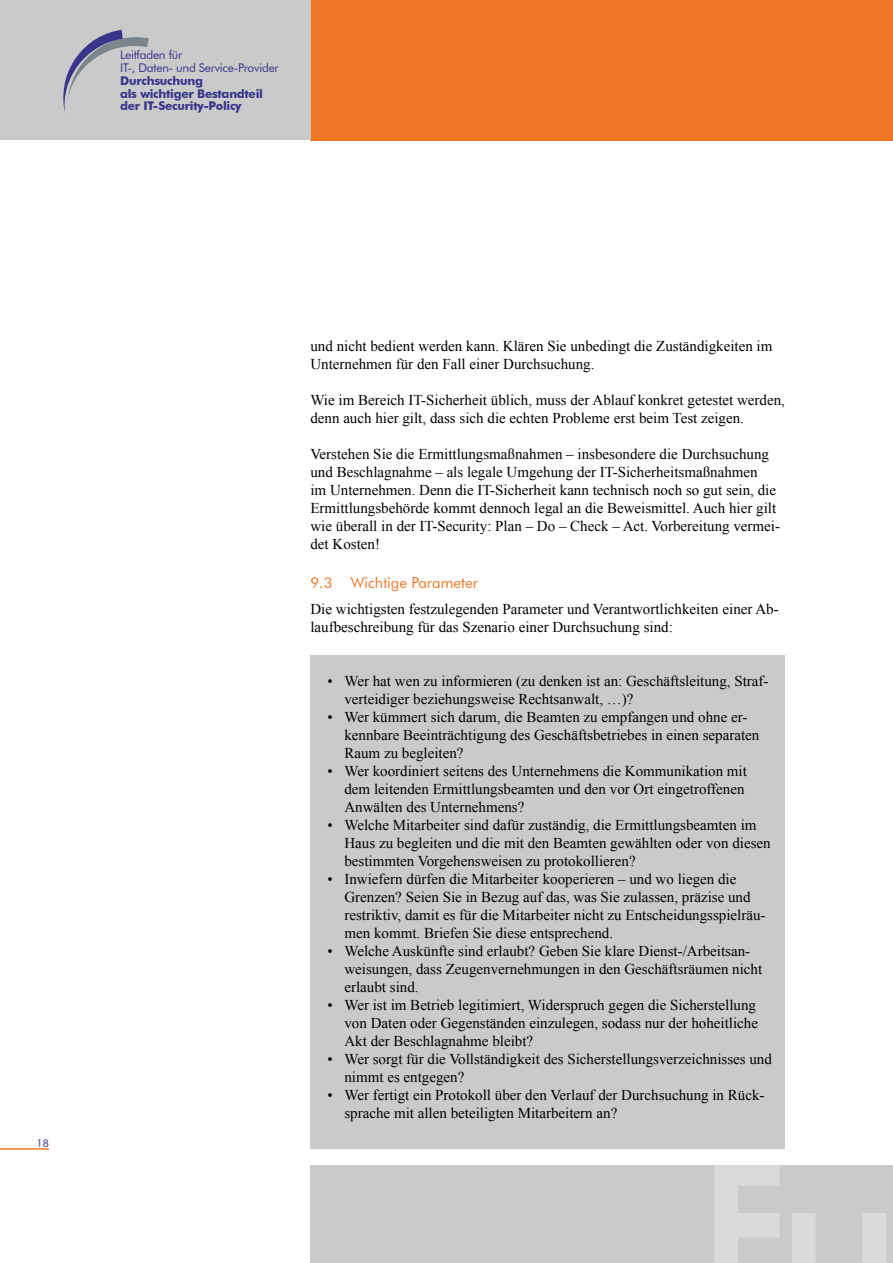
<style>
.page{position:relative;width:893px;height:1263px;background:#fff}
.page>*{position:absolute;margin:0;border:0;box-sizing:border-box;transform-origin:0 0}
.t1{font:15px/18px "Times New Roman";color:#000}
.t2{font:15px "Futura BT";color:#ee7726}
.t3{font:700 12px/12.8px "Futura BT";letter-spacing:-.02em;color:#37348b}
.t4{font:12px/12.8px "Futura BT";letter-spacing:-.02em;color:#37348b}
.t5{font:10.5px "Futura BT";color:#37348b}
</style>
<div class="page">
<div style="left:310px;top:0;width:583px;height:140px;background:#ee7726"></div>
<div style="left:0;top:0;width:310px;height:140px;background:#cacaca"></div>
<div style="left:310px;top:1165px;width:583px;height:98px;background:#cacaca"></div>
<svg style="left:63px;top:30px;width:86px;height:84px"></svg>
<hr style="left:0;top:1148px;width:49px;height:2px;background:#ee7726">
<svg style="left:715px;top:1165px;width:64px;height:98px"></svg>
<svg style="left:792px;top:1213px;width:94px;height:50px"></svg>
<div style="left:310px;top:655px;width:475px;height:493px;background:#cacaca"></div>
<p class="t4" style="left:120px;top:49px;width:160px">Leitfaden für<br>IT-, Daten- und Service-Provider</p>
<p class="t3" style="left:120px;top:74px;width:144px">Durchsuchung<br>als wichtiger Bestandteil der IT-Security-Policy</p>
<p class="t5" style="left:37px;top:1136px;width:14px">18</p>
<p class="t1" style="left:310px;top:336px;width:464px">und nicht bedient werden kann. Klären Sie unbedingt die Zuständigkeiten im<br>Unternehmen für den Fall einer Durchsuchung.</p>
<p class="t1" style="left:310px;top:390px;width:476px">Wie im Bereich IT-Sicherheit üblich, muss der Ablauf konkret getestet werden, denn auch hier gilt, dass sich die echten Probleme erst beim Test zeigen.</p>
<p class="t1" style="left:310px;top:444px;width:471px">Verstehen Sie die Ermittlungsmaßnahmen – insbesondere die Durchsuchung und Beschlagnahme – als legale Umgehung der IT-Sicherheitsmaßnahmen<br>im Unternehmen. Denn die IT-Sicherheit kann technisch noch so gut sein, die Ermittlungsbehörde kommt dennoch legal an die Beweismittel. Auch hier gilt wie überall in der IT-Security: Plan – Do – Check – Act. Vorbereitung vermei&shy;det Kosten!</p>
<p class="t2" style="left:310px;top:573px;width:169px">9.3 Wichtige Parameter</p>
<p class="t1" style="left:310px;top:600px;width:470px">Die wichtigsten festzulegenden Parameter und Verantwortlichkeiten einer Ab&shy;laufbeschreibung für das Szenario einer Durchsuchung sind:</p>
<p class="t1" style="left:344px;top:672px;width:426px;text-indent:-17px">• Wer hat wen zu informieren (zu denken ist an: Geschäftsleitung, Straf&shy;verteidiger beziehungsweise Rechtsanwalt, …)?</p>
<p class="t1" style="left:344px;top:708px;width:416px;text-indent:-17px">• Wer kümmert sich darum, die Beamten zu empfangen und ohne er&shy;kennbare Beeinträchtigung des Geschäftsbetriebes in einen separaten<br>Raum zu begleiten?</p>
<p class="t1" style="left:344px;top:762px;width:404px;text-indent:-17px">• Wer koordiniert seitens des Unternehmens die Kommunikation mit dem leitenden Ermittlungsbeamten und den vor Ort eingetroffenen<br>Anwälten des Unternehmens?</p>
<p class="t1" style="left:344px;top:816px;width:428px;text-indent:-17px">• Welche Mitarbeiter sind dafür zuständig, die Ermittlungsbeamten im<br>Haus zu begleiten und die mit den Beamten gewählten oder von diesen bestimmten Vorgehensweisen zu protokollieren?</p>
<p class="t1" style="left:344px;top:870px;width:422px;text-indent:-17px">• Inwiefern dürfen die Mitarbeiter kooperieren – und wo liegen die Grenzen? Seien Sie in Bezug auf das, was Sie zulassen, präzise und restriktiv, damit es für die Mitarbeiter nicht zu Entscheidungsspielräu&shy;men kommt. Briefen Sie diese entsprechend.</p>
<p class="t1" style="left:344px;top:942px;width:419px;text-indent:-17px">• Welche Auskünfte sind erlaubt? Geben Sie klare Dienst-/Arbeitsan&shy;weisungen, dass Zeugenvernehmungen in den Geschäftsräumen nicht erlaubt sind.</p>
<p class="t1" style="left:344px;top:996px;width:415px;text-indent:-17px">• Wer ist im Betrieb legitimiert, Widerspruch gegen die Sicherstellung von Daten oder Gegenständen einzulegen, sodass nur der hoheitliche<br>Akt der Beschlagnahme bleibt?</p>
<p class="t1" style="left:344px;top:1050px;width:429px;text-indent:-17px">• Wer sorgt für die Vollständigkeit des Sicherstellungsverzeichnisses und nimmt es entgegen?</p>
<p class="t1" style="left:344px;top:1086px;width:422px;text-indent:-17px">• Wer fertigt ein Protokoll über den Verlauf der Durchsuchung in Rück&shy;sprache mit allen beteiligten Mitarbeitern an?</p>
</div>
